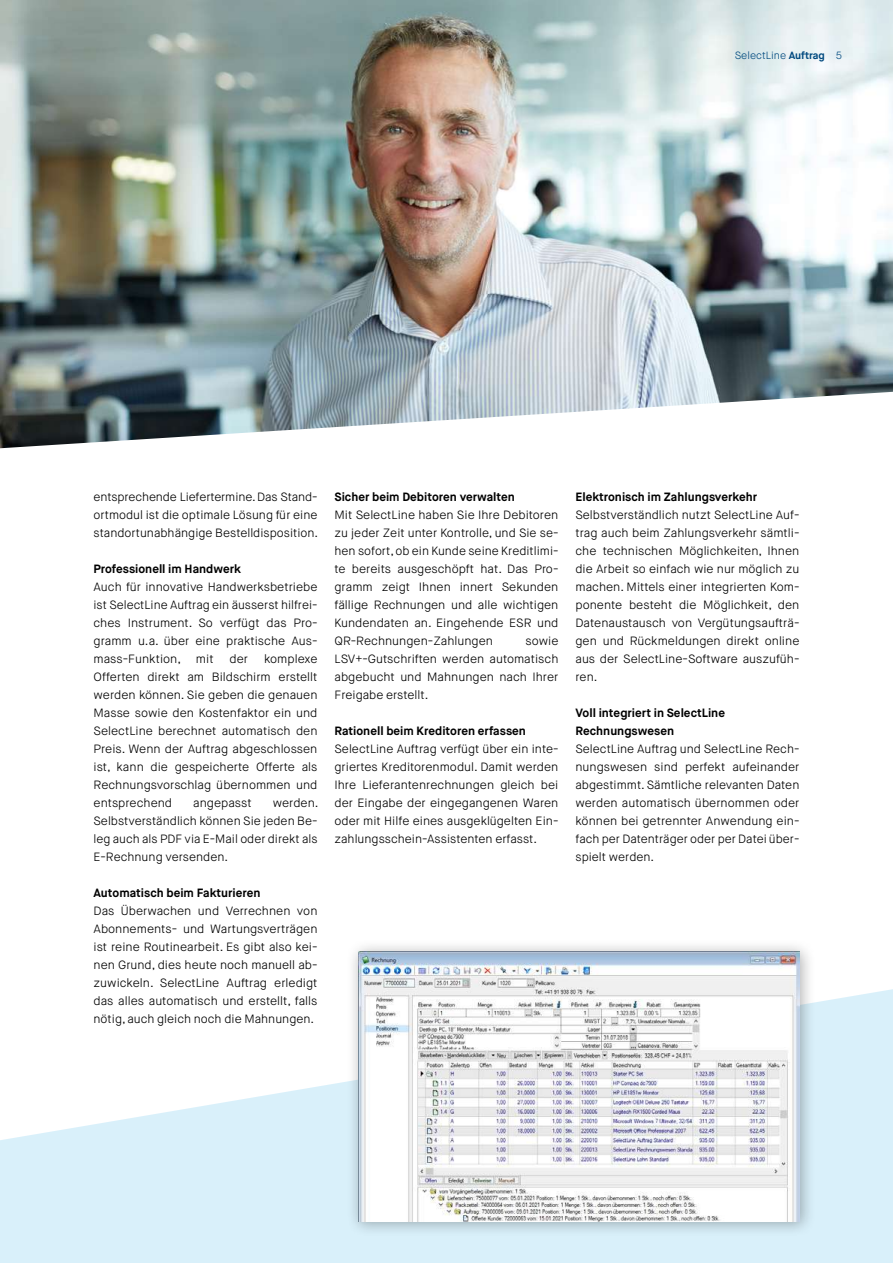
<style>
.page{position:relative;width:893px;height:1263px;background:#fff}
.page>*{position:absolute;margin:0;border:0;box-sizing:border-box;transform-origin:0 0}
.t1{font:300 12px/18px "Maison Neue";color:#000;text-align:justify}
.t2{font:700 12px/18px "Maison Neue";color:#000}
.t3{font:300 10.5px "Maison Neue";color:#00497f}
.s1{font-weight:700}
</style>
<div class="page">
<img style="left:0;top:0;width:893px;height:448px">
<svg style="left:0;top:989px;width:893px;height:274px;fill:#d9f0fa"></svg>
<div style="left:346px;top:939px;width:470px;height:298px;background:#000;opacity:.3"></div>
<img style="left:358px;top:951px;width:441px;height:270px">
<p class="t3" style="left:735px;top:49px;width:109px">SelectLine <span class="s1">Auftrag</span> 5</p>
<p class="t1" style="left:94px;top:488px;width:226px">entsprechende Liefertermine. Das Stand&shy;ortmodul ist die optimale Lösung für eine standortunabhängige Bestelldisposition.</p>
<p class="t2" style="left:94px;top:560px;width:149px">Professionell im Handwerk</p>
<p class="t1" style="left:94px;top:578px;width:225px">Auch für innovative Handwerksbetriebe ist SelectLine Auftrag ein äusserst hilfrei&shy;ches Instrument. So verfügt das Pro&shy;gramm u.a. über eine praktische Aus&shy;mass-Funktion, mit</p>
<p class="t1" style="left:94px;top:650px;width:225px;text-indent:171px">komplexe Offerten direkt am Bildschirm erstellt werden können. Sie geben die genauen Masse sowie den Kostenfaktor ein und SelectLine berechnet automatisch den Preis. Wenn der Auftrag abgeschlossen ist, kann die gespeicherte Offerte als Rechnungsvorschlag übernommen und entsprechend</p>
<p class="t1" style="left:230px;top:650px;width:20px">der</p>
<p class="t1" style="left:94px;top:794px;width:227px;text-indent:179px">werden.<br>Selbstverständlich können Sie jeden Be&shy;leg auch als PDF via E-Mail oder direkt als E-Rechnung versenden.</p>
<p class="t2" style="left:94px;top:884px;width:169px">Automatisch beim Fakturieren</p>
<p class="t1" style="left:94px;top:902px;width:225px">Das Überwachen und Verrechnen von Abonnements- und Wartungsverträgen ist reine Routinearbeit. Es gibt also kei&shy;nen Grund, dies heute noch manuell ab&shy;zuwickeln. SelectLine Auftrag erledigt das alles automatisch und erstellt, falls nötig, auch gleich noch die Mahnungen.</p>
<p class="t1" style="left:193px;top:794px;width:60px">angepasst</p>
<p class="t2" style="left:334px;top:488px;width:182px">Sicher beim Debitoren verwalten</p>
<p class="t1" style="left:334px;top:506px;width:225px">Mit SelectLine haben Sie Ihre Debitoren zu jeder Zeit unter Kontrolle, und Sie se&shy;hen sofort, ob ein Kunde seine Kreditlimi&shy;te bereits ausgeschöpft hat. Das Pro&shy;gramm zeigt Ihnen innert Sekunden fällige Rechnungen und alle wichtigen Kundendaten an. Eingehende ESR und QR-Rechnungen-Zahlungen</p>
<p class="t1" style="left:334px;top:632px;width:225px;text-indent:191px">sowie LSV+-Gutschriften werden automatisch abgebucht und Mahnungen nach Ihrer Freigabe erstellt.</p>
<p class="t2" style="left:334px;top:722px;width:193px">Rationell beim Kreditoren erfassen</p>
<p class="t1" style="left:334px;top:740px;width:225px;text-align:left">SelectLine Auftrag verfügt über ein inte&shy;griertes Kreditorenmodul. Damit werden Ihre Lieferantenrechnungen gleich bei der Eingabe der eingegangenen Waren oder mit Hilfe eines ausgeklügelten Ein&shy;zahlungsschein-Assistenten erfasst.</p>
<p class="t2" style="left:575px;top:488px;width:183px">Elektronisch im Zahlungsverkehr</p>
<p class="t1" style="left:575px;top:506px;width:225px">Selbstverständlich nutzt SelectLine Auf&shy;trag auch beim Zahlungsverkehr sämtli&shy;che technischen Möglichkeiten, Ihnen die Arbeit so einfach wie nur möglich zu machen. Mittels einer integrierten Kom&shy;ponente besteht die Möglichkeit, den Datenaustausch von Vergütungsaufträ&shy;gen und Rückmeldungen direkt online aus der SelectLine-Software auszufüh&shy;ren.</p>
<p class="t2" style="left:575px;top:704px;width:151px">Voll integriert in SelectLine<br>Rechnungswesen</p>
<p class="t1" style="left:575px;top:740px;width:225px">SelectLine Auftrag und SelectLine Rech&shy;nungswesen sind perfekt aufeinander abgestimmt. Sämtliche relevanten Daten werden automatisch übernommen oder können bei getrennter Anwendung ein&shy;fach per Datenträger oder per Datei über&shy;spielt werden.</p>
</div>
